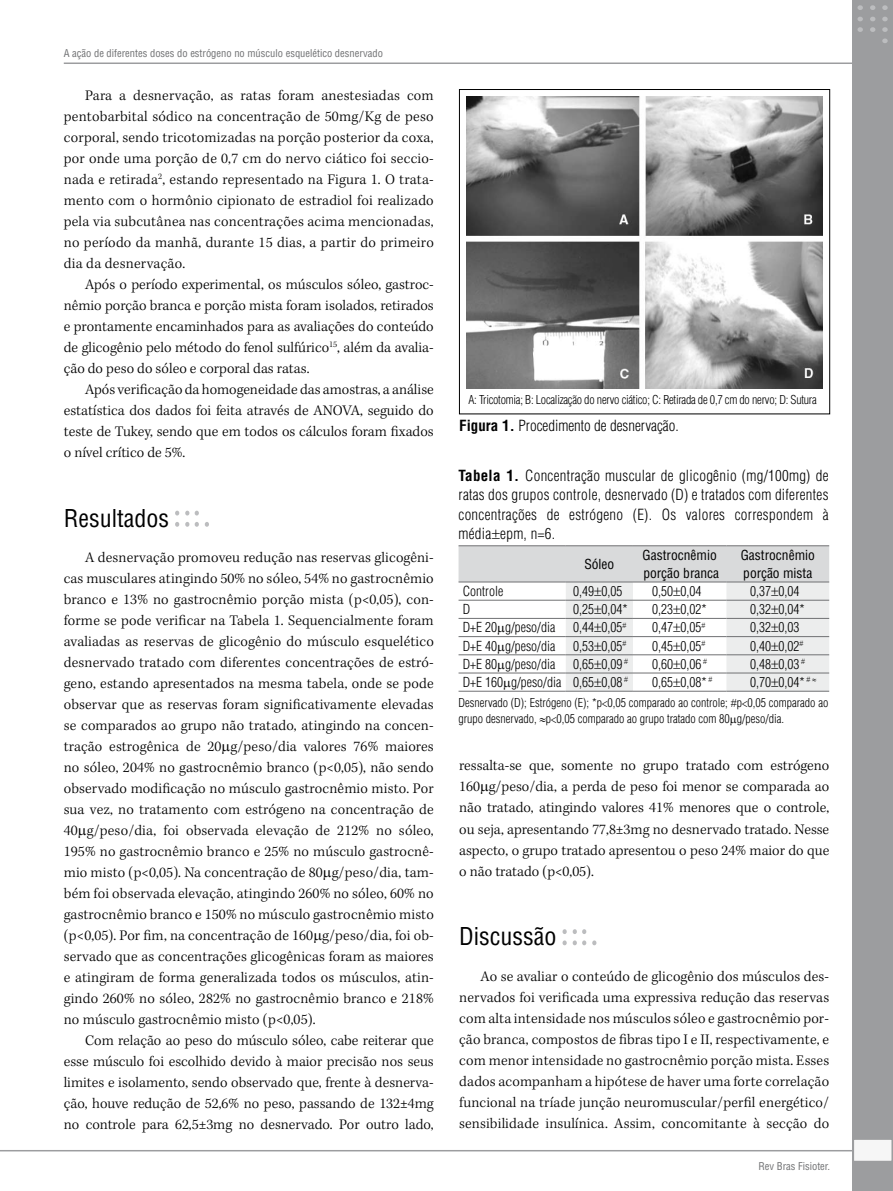
<style>
.page{position:relative;width:893px;height:1191px;background:#fff}
.page>*{position:absolute;margin:0;border:0;box-sizing:border-box;transform-origin:0 0}
.t1{font:condensed 24px "Helvetica LT Std";color:#000}
.t2{font:300 15px/21px "Kepler Std";letter-spacing:.005em;color:#000;text-align:justify}
.t3{font:300 condensed 15px/19.5px "Helvetica LT Std";letter-spacing:.02em;color:#000;text-align:justify}
.t4{font:300 condensed 15px "Helvetica LT Std";color:#000}
.t5{font:300 condensed 13.5px "Helvetica LT Std";color:#000}
.t6{font:condensed 13.5px/18px "Helvetica LT Std";color:#000}
.t7{font:300 condensed 12px/16.5px "Helvetica LT Std";color:#000}
.t8{font:300 condensed 12px "Helvetica LT Std";letter-spacing:-.02em;color:#000}
.t9{font:condensed 10.5px "Helvetica LT Std";color:#707173}
.s1{font-weight:700}
</style>
<div class="page">
<svg style="left:205px;top:522px;width:4px;height:5px"></svg>
<svg style="left:195px;top:522px;width:4px;height:5px"></svg>
<svg style="left:185px;top:522px;width:4px;height:5px"></svg>
<svg style="left:175px;top:522px;width:4px;height:5px"></svg>
<svg style="left:195px;top:510px;width:4px;height:5px"></svg>
<svg style="left:185px;top:510px;width:4px;height:5px"></svg>
<svg style="left:175px;top:510px;width:4px;height:5px"></svg>
<svg style="left:592px;top:940px;width:4px;height:5px"></svg>
<svg style="left:573px;top:940px;width:13px;height:5px"></svg>
<svg style="left:562px;top:940px;width:5px;height:5px"></svg>
<svg style="left:573px;top:929px;width:13px;height:5px"></svg>
<svg style="left:562px;top:929px;width:5px;height:5px"></svg>
<hr style="left:459px;top:545px;width:107px;height:1px;background:#707173">
<hr style="left:566px;top:545px;width:67px;height:1px;background:#707173">
<hr style="left:633px;top:545px;width:93px;height:1px;background:#707173">
<hr style="left:726px;top:545px;width:103px;height:1px;background:#707173">
<hr style="left:459px;top:691px;width:107px;height:1px;background:#707173">
<hr style="left:566px;top:691px;width:67px;height:1px;background:#707173">
<hr style="left:633px;top:691px;width:93px;height:1px;background:#707173">
<hr style="left:726px;top:691px;width:103px;height:1px;background:#707173">
<img style="left:466px;top:96px;width:357px;height:292px">
<div style="left:459px;top:89px;width:371px;height:325px;border:1px solid #000"></div>
<hr style="left:0;top:1150px;width:879px;height:1px;background:#9c9d9f">
<hr style="left:64px;top:62px;width:810px;height:2px;background:#9c9d9f">
<div style="left:853px;top:0;width:40px;height:1191px;background:#9c9d9f"></div>
<svg style="left:857px;top:27px;width:6px;height:5px"></svg>
<svg style="left:857px;top:17px;width:6px;height:4px"></svg>
<svg style="left:857px;top:5px;width:6px;height:5px"></svg>
<svg style="left:870px;top:27px;width:5px;height:5px"></svg>
<svg style="left:870px;top:17px;width:5px;height:4px"></svg>
<svg style="left:870px;top:5px;width:5px;height:5px"></svg>
<svg style="left:882px;top:27px;width:6px;height:5px"></svg>
<svg style="left:882px;top:38px;width:6px;height:5px"></svg>
<svg style="left:882px;top:17px;width:6px;height:4px"></svg>
<svg style="left:882px;top:5px;width:6px;height:5px"></svg>
<div style="left:853px;top:1139px;width:39px;height:22px;background:#f6f6f6"></div>
<div style="left:853px;top:1138px;width:40px;height:24px;border:2px solid #9c9d9f"></div>
<svg style="left:459px;top:546px;width:370px;height:145px"></svg>
<p class="t9" style="left:64px;top:46px;width:321px">A ação de diferentes doses do estrógeno no músculo esquelético desnervado</p>
<p class="t2" style="left:64px;top:85px;width:371px;text-indent:21px">Para a desnervação, as ratas foram anestesiadas com pentobarbital sódico na concentração de 50mg/Kg de peso corporal, sendo tricotomizadas na porção posterior da coxa, por onde uma porção de 0,7 cm do nervo ciático foi seccio&shy;nada e retirada<sup>2</sup>, estando representado na Figura 1. O trata&shy;mento com o hormônio cipionato de estradiol foi realizado pela via subcutânea nas concentrações acima mencionadas, no período da manhã, durante 15 dias, a partir do primeiro dia da desnervação.</p>
<p class="t2" style="left:64px;top:274px;width:371px;text-indent:21px">Após o período experimental, os músculos sóleo, gastroc&shy;nêmio porção branca e porção mista foram isolados, retirados e prontamente encaminhados para as avaliações do conteúdo de glicogênio pelo método do fenol sulfúrico<sup>15</sup>, além da avalia&shy;ção do peso do sóleo e corporal das ratas.</p>
<p class="t2" style="left:64px;top:379px;width:371px;text-indent:21px">Após verificação da homogeneidade das amostras, a análise estatística dos dados foi feita através de ANOVA, seguido do teste de Tukey, sendo que em todos os cálculos foram fixados o nível crítico de 5%.</p>
<h1 class="t1" style="left:64px;top:503px;width:107px">Resultados</h1>
<p class="t2" style="left:64px;top:547px;width:371px;text-indent:21px">A desnervação promoveu redução nas reservas glicogêni&shy;cas musculares atingindo 50% no sóleo, 54% no gastrocnêmio branco e 13% no gastrocnêmio porção mista (p&lt;0,05), con&shy;forme se pode verificar na Tabela 1. Sequencialmente foram avaliadas as reservas de glicogênio do músculo esquelético desnervado tratado com diferentes concentrações de estró&shy;geno, estando apresentados na mesma tabela, onde se pode observar que as reservas foram significativamente elevadas se comparados ao grupo não tratado, atingindo na concen&shy;tração estrogênica de 20 g/peso/dia valores 76% maiores no sóleo, 204% no gastrocnêmio branco (p&lt;0,05), não sendo observado modificação no músculo gastrocnêmio misto. Por sua vez, no tratamento com estrógeno na concentração de 40 g/peso/dia, foi observada elevação de 212% no sóleo, 195% no gastrocnêmio branco e 25% no músculo gastrocnê&shy;mio misto (p&lt;0,05). Na concentração de 80 g/peso/dia, tam&shy;bém foi observada elevação, atingindo 260% no sóleo, 60% no gastrocnêmio branco e 150% no músculo gastrocnêmio misto (p&lt;0,05). Por fim, na concentração de 160 g/peso/dia, foi ob&shy;servado que as concentrações glicogênicas foram as maiores e atingiram de forma generalizada todos os músculos, atin&shy;gindo 260% no sóleo, 282% no gastrocnêmio branco e 218% no músculo gastrocnêmio misto (p&lt;0,05).</p>
<p class="t2" style="left:64px;top:1030px;width:371px;text-indent:21px">Com relação ao peso do músculo sóleo, cabe reiterar que esse músculo foi escolhido devido à maior precisão nos seus limites e isolamento, sendo observado que, frente à desnerva&shy;ção, houve redução de 52,6% no peso, passando de 132±4mg no controle para 62,5±3mg no desnervado. Por outro lado,</p>
<p class="t8" style="left:468px;top:392px;width:350px">A: Tricotomia; B: Localização do nervo ciático; C: Retirada de 0,7 cm do nervo; D: Sutura</p>
<p class="t4" style="left:459px;top:416px;width:221px"><span class="s1">Figura 1.</span> Procedimento de desnervação.</p>
<p class="t3" style="left:459px;top:465px;width:371px"><span class="s1">Tabela 1.</span> Concentração muscular de glicogênio (mg/100mg) de ratas dos grupos controle, desnervado (D) e tratados com diferentes concentrações de estrógeno (E). Os valores correspondem à média epm, n=6.</p>
<p class="t6" style="left:584px;top:555px;width:31px">Sóleo</p>
<p class="t6" style="left:643px;top:546px;width:78px">Gastrocnêmio porção branca</p>
<p class="t6" style="left:741px;top:546px;width:76px">Gastrocnêmio porção mista</p>
<p class="t5" style="left:463px;top:582px;width:42px">Controle</p>
<p class="t5" style="left:573px;top:582px;width:51px">0,49 0,05</p>
<p class="t5" style="left:652px;top:582px;width:51px">0,50 0,04</p>
<p class="t5" style="left:750px;top:582px;width:51px">0,37 0,04</p>
<p class="t5" style="left:463px;top:601px;width:9px">D</p>
<p class="t5" style="left:573px;top:601px;width:56px">0,25 0,04*</p>
<p class="t5" style="left:652px;top:601px;width:56px">0,23 0,02*</p>
<p class="t5" style="left:750px;top:601px;width:56px">0,32 0,04*</p>
<p class="t5" style="left:463px;top:619px;width:94px">D+E 20 g/peso/dia</p>
<p class="t5" style="left:573px;top:619px;width:51px">0,44 0,05</p>
<p class="t5" style="left:652px;top:619px;width:51px">0,47 0,05</p>
<p class="t5" style="left:750px;top:619px;width:51px">0,32 0,03</p>
<p class="t5" style="left:463px;top:637px;width:94px">D+E 40 g/peso/dia</p>
<p class="t5" style="left:573px;top:637px;width:51px">0,53 0,05</p>
<p class="t5" style="left:652px;top:637px;width:51px">0,45 0,05</p>
<p class="t5" style="left:750px;top:637px;width:51px">0,40 0,02</p>
<p class="t5" style="left:463px;top:655px;width:94px">D+E 80 g/peso/dia</p>
<p class="t5" style="left:573px;top:655px;width:51px">0,65 0,09</p>
<p class="t5" style="left:652px;top:655px;width:51px">0,60 0,06</p>
<p class="t5" style="left:750px;top:655px;width:51px">0,48 0,03</p>
<p class="t5" style="left:463px;top:673px;width:161px">D+E 160 g/peso/dia 0,65 0,08</p>
<p class="t5" style="left:652px;top:673px;width:56px">0,65 0,08*</p>
<p class="t5" style="left:750px;top:673px;width:68px">0,70 0,04* ≈</p>
<p class="t7" style="left:459px;top:694px;width:371px">Desnervado (D); Estrógeno (E); *p&lt;0,05 comparado ao controle; p&lt;0,05 comparado ao grupo desnervado, ≈p&lt;0,05 comparado ao grupo tratado com 80 g/peso/dia.</p>
<p class="t2" style="left:459px;top:756px;width:371px">ressalta-se que, somente no grupo tratado com estrógeno 160 g/peso/dia, a perda de peso foi menor se comparada ao não tratado, atingindo valores 41% menores que o controle, ou seja, apresentando 77,8±3mg no desnervado tratado. Nesse aspecto, o grupo tratado apresentou o peso 24% maior do que o não tratado (p&lt;0,05).</p>
<h1 class="t1" style="left:459px;top:921px;width:99px">Discussão</h1>
<p class="t2" style="left:459px;top:966px;width:371px;text-indent:21px">Ao se avaliar o conteúdo de glicogênio dos músculos des&shy;nervados foi verificada uma expressiva redução das reservas com alta intensidade nos músculos sóleo e gastrocnêmio por&shy;ção branca, compostos de fibras tipo I e II, respectivamente, e com menor intensidade no gastrocnêmio porção mista. Esses dados acompanham a hipótese de haver uma forte correlação funcional na tríade junção neuromuscular/perfil energético/ sensibilidade insulínica. Assim, concomitante à secção do</p>
<p class="t9" style="left:758px;top:1160px;width:73px">Rev Bras Fisioter.</p>
</div>
